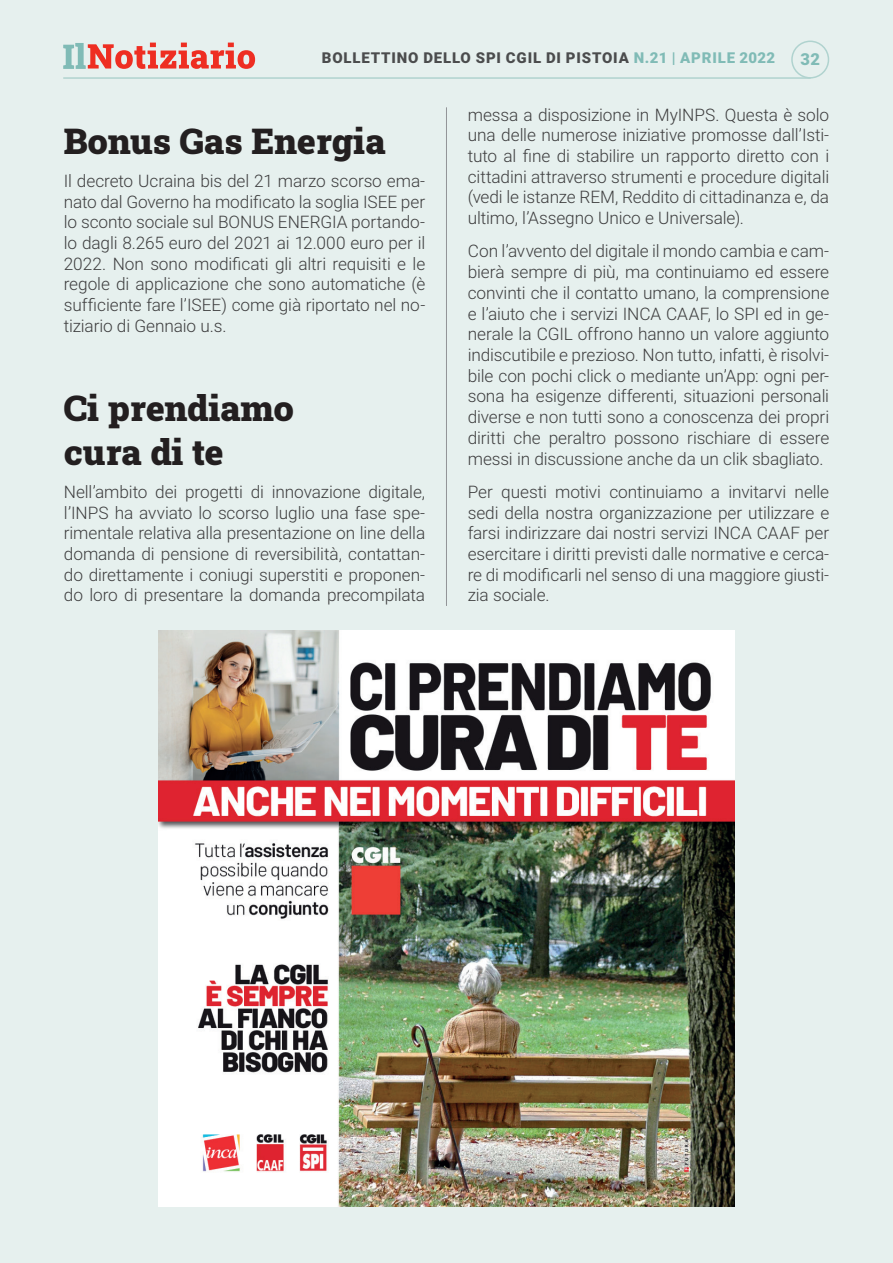
<style>
.page{position:relative;width:893px;height:1263px;background:#e6f0ee}
.page>*{position:absolute;margin:0;border:0;box-sizing:border-box;transform-origin:0 0}
.t1{font:900 36px/43.2px "Roboto Slab";color:#231f20}
.t2{font:300 17.25px/20.7px "Roboto";letter-spacing:-.005em;color:#3e3e3f;text-align:justify}
.t3{font:900 16.5px "Roboto";color:#80bbb6}
.t4{font:900 15px "Roboto";letter-spacing:.055em;color:#4b4c4d}
.s1{color:#80bbb6}
</style>
<div class="page">
<svg style="left:63px;top:43px;width:192px;height:26px"></svg>
<hr style="left:63px;top:77px;width:748px;height:2px;background:#b0d3cf">
<div style="left:791px;top:41px;width:38px;height:38px;border:2px solid #b0d3cf;border-radius:50%"></div>
<hr style="left:446px;top:108px;width:1px;height:498px;background:#939598">
<img style="left:158px;top:630px;width:576px;height:576px">
<p class="t4" style="left:322px;top:47px;width:455px">BOLLETTINO DELLO SPI CGIL DI PISTOIA <span class="s1">N.21 | APRILE 2022</span></p>
<p class="t3" style="left:800px;top:47px;width:21px">32</p>
<h1 class="t1" style="left:64px;top:118px;width:323px">Bonus Gas Energia</h1>
<p class="t2" style="left:64px;top:170px;width:363px">Il decreto Ucraina bis del 21 marzo scorso ema&shy;nato dal Governo ha modificato la soglia ISEE per lo sconto sociale sul BONUS ENERGIA portando&shy;lo dagli 8.265 euro del 2021 ai 12.000 euro per il 2022. Non sono modificati gli altri requisiti e le regole di applicazione che sono automatiche (è sufficiente fare l’ISEE) come già riportato nel no&shy;tiziario di Gennaio u.s.</p>
<h1 class="t1" style="left:64px;top:386px;width:232px">Ci prendiamo cura di te</h1>
<p class="t2" style="left:64px;top:481px;width:363px">Nell’ambito dei progetti di innovazione digitale, l’INPS ha avviato lo scorso luglio una fase spe&shy;rimentale relativa alla presentazione on line della domanda di pensione di reversibilità, contattan&shy;do direttamente i coniugi superstiti e proponen&shy;do loro di presentare la domanda precompilata</p>
<p class="t2" style="left:468px;top:103px;width:363px">messa a disposizione in MyINPS. Questa è solo una delle numerose iniziative promosse dall’Isti&shy;tuto al fine di stabilire un rapporto diretto con i cittadini attraverso strumenti e procedure digitali (vedi le istanze REM, Reddito di cittadinanza e, da ultimo, l’Assegno Unico e Universale).</p>
<p class="t2" style="left:468px;top:240px;width:363px">Con l’avvento del digitale il mondo cambia e cam&shy;bierà sempre di più, ma continuiamo ed essere convinti che il contatto umano, la comprensione e l’aiuto che i servizi INCA CAAF, lo SPI ed in ge&shy;nerale la CGIL offrono hanno un valore aggiunto indiscutibile e prezioso. Non tutto, infatti, è risolvi&shy;bile con pochi click o mediante un’App: ogni per&shy;sona ha esigenze differenti, situazioni personali diverse e non tutti sono a conoscenza dei propri diritti che peraltro possono rischiare di essere messi in discussione anche da un clik sbagliato.</p>
<p class="t2" style="left:468px;top:481px;width:363px">Per questi motivi continuiamo a invitarvi nelle sedi della nostra organizzazione per utilizzare e farsi indirizzare dai nostri servizi INCA CAAF per esercitare i diritti previsti dalle normative e cerca&shy;re di modificarli nel senso di una maggiore giusti&shy;zia sociale.</p>
</div>
